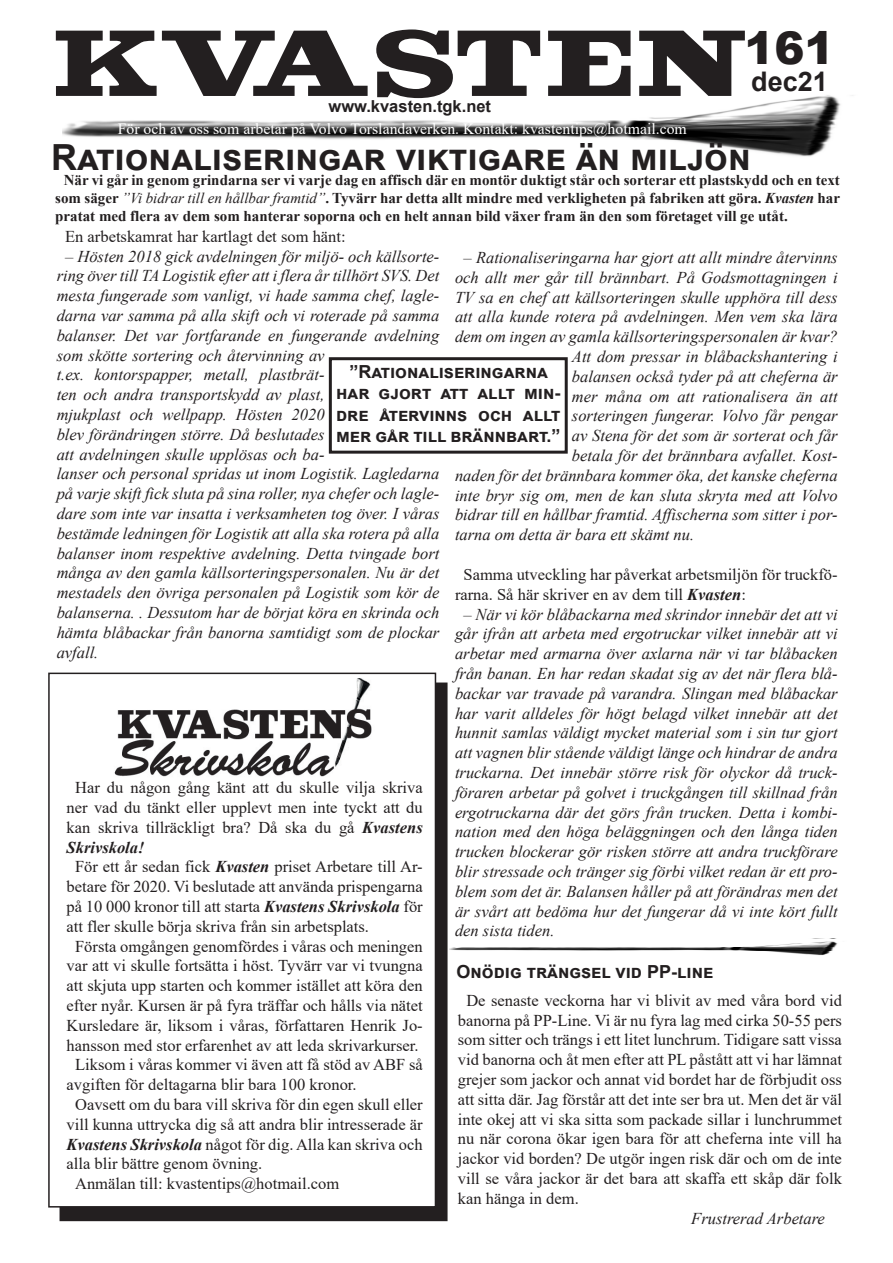
<style>
.page{position:relative;width:893px;height:1263px;background:#fff}
.page>*{position:absolute;margin:0;border:0;box-sizing:border-box;transform-origin:0 0}
.Rubrik{font:900 45px "Arial";color:#231f20}
.Rubrik-2{font:700 36px "Arial";color:#231f20}
.Rubrik-3{font:700 27px "Arial";color:#231f20}
.Mellanrubrik{font:700 18px/21.6px "Arial";color:#231f20;text-align:center}
.Brödtext{font:italic 16.5px/19.8px "Times New Roman";color:#231f20}
.Brödtext-2{font:16.5px/19.8px "Times New Roman";color:#231f20;text-align:justify}
.t1{font:700 16.5px "Arial";color:#231f20}
.t2{font:15.75px "Times New Roman";color:#fff}
.Ingress{font:700 15px/18px "Times New Roman";color:#231f20;text-align:justify}
.s1{font-weight:400;font-style:italic}
.s2{font-style:italic}
.s3{font-weight:700;font-style:italic}
</style>
<div class="page">
<div style="left:60px;top:683px;width:387px;height:537px;background:#231f20"></div>
<img style="left:62px;top:95px;width:791px;height:62px">
<svg style="left:548px;top:31px;width:83px;height:65px"></svg>
<svg style="left:639px;top:31px;width:106px;height:65px"></svg>
<svg style="left:376px;top:30px;width:164px;height:68px"></svg>
<svg style="left:56px;top:31px;width:312px;height:65px"></svg>
<img style="left:449px;top:938px;width:389px;height:17px">
<div style="left:49px;top:673px;width:386px;height:534px;background:#fff"></div>
<div style="left:48px;top:673px;width:388px;height:534px;border:2px solid #231f20"></div>
<img style="left:114px;top:678px;width:258px;height:99px">
<div style="left:329px;top:357px;width:239px;height:97px;border:3px solid #231f20"></div>
<p class="t1" style="left:328px;top:94px;width:164px">www.kvasten.tgk.net</p>
<p class="t2" style="left:118px;top:118px;width:570px">För och av oss som arbetar på Volvo Torslandaverken. Kontakt: kvastentips@hotmail.com</p>
<p class="Rubrik" style="left:744px;top:15px;width:92px">161</p>
<p class="Rubrik-3" style="left:751px;top:62px;width:78px">dec21</p>
<p class="Rubrik-2" style="left:51px;top:132px;width:701px">Rationaliseringar viktigare än miljön</p>
<p class="Ingress" style="left:55px;top:171px;width:786px;text-indent:9px">När vi går in genom grindarna ser vi varje dag en affisch där en montör duktigt står och sorterar ett plastskydd och en text som säger <span class="s1">”Vi bidrar till en hållbar framtid”</span>. Tyvärr har detta allt mindre med verkligheten på fabriken att göra. <span class="s2">Kvasten</span> har pratat med flera av dem som hanterar soporna och en helt annan bild växer fram än den som företaget vill ge utåt.</p>
<p class="Brödtext-2" style="left:65px;top:226px;width:282px">En arbetskamrat har kartlagt det som hänt:</p>
<p class="Brödtext" style="left:57px;top:246px;width:384px;text-indent:9px">– Hösten 2018 gick avdelningen för miljö- och källsorte&shy;ring över till TA Logistik efter att i flera år tillhört SVS. Det mesta fungerade som vanligt, vi hade samma chef, lagle&shy;darna var samma på alla skift och vi roterade på samma balanser. Det var fortfarande en fungerande avdelning som skötte sortering och återvinning av<br>t.ex. kontorspapper, metall, plastbrät-<br>ten och andra transportskydd av plast,<br>mjukplast och wellpapp. Hösten 2020<br>blev förändringen större. Då beslutades<br>att avdelningen skulle upplösas och ba-<br>lanser och personal spridas ut inom Logistik. Lagledarna på varje skift fick sluta på sina roller, nya chefer och lagle&shy;dare som inte var insatta i verksamheten tog över. I våras bestämde ledningen för Logistik att alla ska rotera på alla balanser inom respektive avdelning. Detta tvingade bort många av den gamla källsorteringspersonalen. Nu är det mestadels den övriga personalen på Logistik som kör de balanserna. . Dessutom har de börjat köra en skrinda och hämta blåbackar från banorna samtidigt som de plockar avfall.</p>
<p class="Brödtext" style="left:463px;top:247px;width:376px">– Rationaliseringarna har gjort att allt mindre återvinns</p>
<p class="Brödtext" style="left:455px;top:267px;width:384px">och allt mer går till brännbart. På Godsmottagningen i</p>
<p class="Brödtext" style="left:455px;top:287px;width:384px">TV sa en chef att källsorteringen skulle upphöra till dess</p>
<p class="Brödtext" style="left:455px;top:307px;width:384px">att alla kunde rotera på avdelningen. Men vem ska lära</p>
<p class="Brödtext" style="left:455px;top:326px;width:384px">dem om ingen av gamla källsorteringspersonalen är kvar?</p>
<p class="Brödtext" style="left:572px;top:346px;width:267px">Att dom pressar in blåbackshantering i</p>
<p class="Brödtext" style="left:572px;top:366px;width:267px">balansen också tyder på att cheferna är</p>
<p class="Brödtext" style="left:572px;top:386px;width:267px">mer måna om att rationalisera än att</p>
<p class="Brödtext" style="left:572px;top:406px;width:267px">sorteringen fungerar. Volvo får pengar</p>
<p class="Brödtext" style="left:572px;top:425px;width:267px">av Stena för det som är sorterat och får</p>
<p class="Brödtext" style="left:572px;top:445px;width:267px">betala för det brännbara avfallet. Kost-</p>
<p class="Brödtext" style="left:455px;top:465px;width:384px">naden för det brännbara kommer öka, det kanske cheferna</p>
<p class="Brödtext" style="left:455px;top:485px;width:384px">inte bryr sig om, men de kan sluta skryta med att Volvo</p>
<p class="Brödtext" style="left:455px;top:505px;width:384px">bidrar till en hållbar framtid. Affischerna som sitter i por-</p>
<p class="Brödtext" style="left:455px;top:524px;width:241px">tarna om detta är bara ett skämt nu.</p>
<p class="Brödtext-2" style="left:455px;top:564px;width:384px;text-indent:9px">Samma utveckling har påverkat arbetsmiljön för truckfö&shy;rarna. Så här skriver en av dem till <span class="s3">Kvasten</span>:</p>
<p class="Brödtext" style="left:455px;top:604px;width:384px;text-align:justify;text-indent:9px">– När vi kör blåbackarna med skrindor innebär det att vi går ifrån att arbeta med ergotruckar vilket innebär att vi arbetar med armarna över axlarna när vi tar blåbacken från banan. En har redan skadat sig av det när flera blå&shy;backar var travade på varandra. Slingan med blåbackar har varit alldeles för högt belagd vilket innebär att det hunnit samlas väldigt mycket material som i sin tur gjort att vagnen blir stående väldigt länge och hindrar de andra truckarna. Det innebär större risk för olyckor då truck&shy;föraren arbetar på golvet i truckgången till skillnad från ergotruckarna där det görs från trucken. Detta i kombi&shy;nation med den höga beläggningen och den långa tiden trucken blockerar gör risken större att andra truckförare blir stressade och tränger sig förbi vilket redan är ett pro&shy;blem som det är. Balansen håller på att förändras men det är svårt att bedöma hur det fungerar då vi inte kört fullt den sista tiden.</p>
<p class="Mellanrubrik" style="left:336px;top:361px;width:226px">”Rationaliseringarna har gjort att allt min&shy;dre återvinns och allt mer går till brännbart.”</p>
<p class="Brödtext-2" style="left:67px;top:777px;width:358px;text-indent:9px">Har du någon gång känt att du skulle vilja skriva ner vad du tänkt eller upplevt men inte tyckt att du kan skriva tillräckligt bra? Då ska du gå <span class="s3">Kvastens Skrivskola!</span></p>
<p class="Brödtext-2" style="left:67px;top:856px;width:358px;text-indent:9px">För ett år sedan fick <span class="s3">Kvasten</span> priset Arbetare till Ar&shy;betare för 2020. Vi beslutade att använda prispengarna på 10 000 kronor till att starta <span class="s3">Kvastens Skrivskola</span> för att fler skulle börja skriva från sin arbetsplats.</p>
<p class="Brödtext-2" style="left:67px;top:936px;width:358px;text-align:center">Första omgången genomfördes i våras och meningen var att vi skulle fortsätta i höst. Tyvärr var vi tvungna att skjuta upp starten och kommer istället att köra den efter nyår. Kursen är på fyra träffar och hålls via nätet Kursledare är, liksom i våras, författaren Henrik Jo&shy;hansson med stor erfarenhet av att leda skrivarkurser.</p>
<p class="Brödtext-2" style="left:67px;top:1054px;width:358px;text-indent:9px">Liksom i våras kommer vi även att få stöd av ABF så avgiften för deltagarna blir bara 100 kronor.</p>
<p class="Brödtext-2" style="left:67px;top:1094px;width:358px;text-indent:9px">Oavsett om du bara vill skriva för din egen skull eller vill kunna uttrycka dig så att andra blir intresserade är <span class="s3">Kvastens Skrivskola</span> något för dig. Alla kan skriva och alla blir bättre genom övning.</p>
<p class="Brödtext-2" style="left:75px;top:1173px;width:266px">Anmälan till: kvastentips@hotmail.com</p>
<p class="Mellanrubrik" style="left:456px;top:961px;width:258px">Onödig trängsel vid PP-line</p>
<p class="Brödtext-2" style="left:458px;top:990px;width:386px;text-indent:9px">De senaste veckorna har vi blivit av med våra bord vid banorna på PP-Line. Vi är nu fyra lag med cirka 50-55 pers som sitter och trängs i ett litet lunchrum. Tidigare satt vissa vid banorna och åt men efter att PL påstått att vi har lämnat grejer som jackor och annat vid bordet har de förbjudit oss att sitta där. Jag förstår att det inte ser bra ut. Men det är väl inte okej att vi ska sitta som packade sillar i lunchrummet nu när corona ökar igen bara för att cheferna inte vill ha jackor vid borden? De utgör ingen risk där och om de inte vill se våra jackor är det bara att skaffa ett skåp där folk kan hänga in dem.</p>
<p class="Brödtext" style="left:691px;top:1208px;width:135px">Frustrerad Arbetare</p>
</div>
